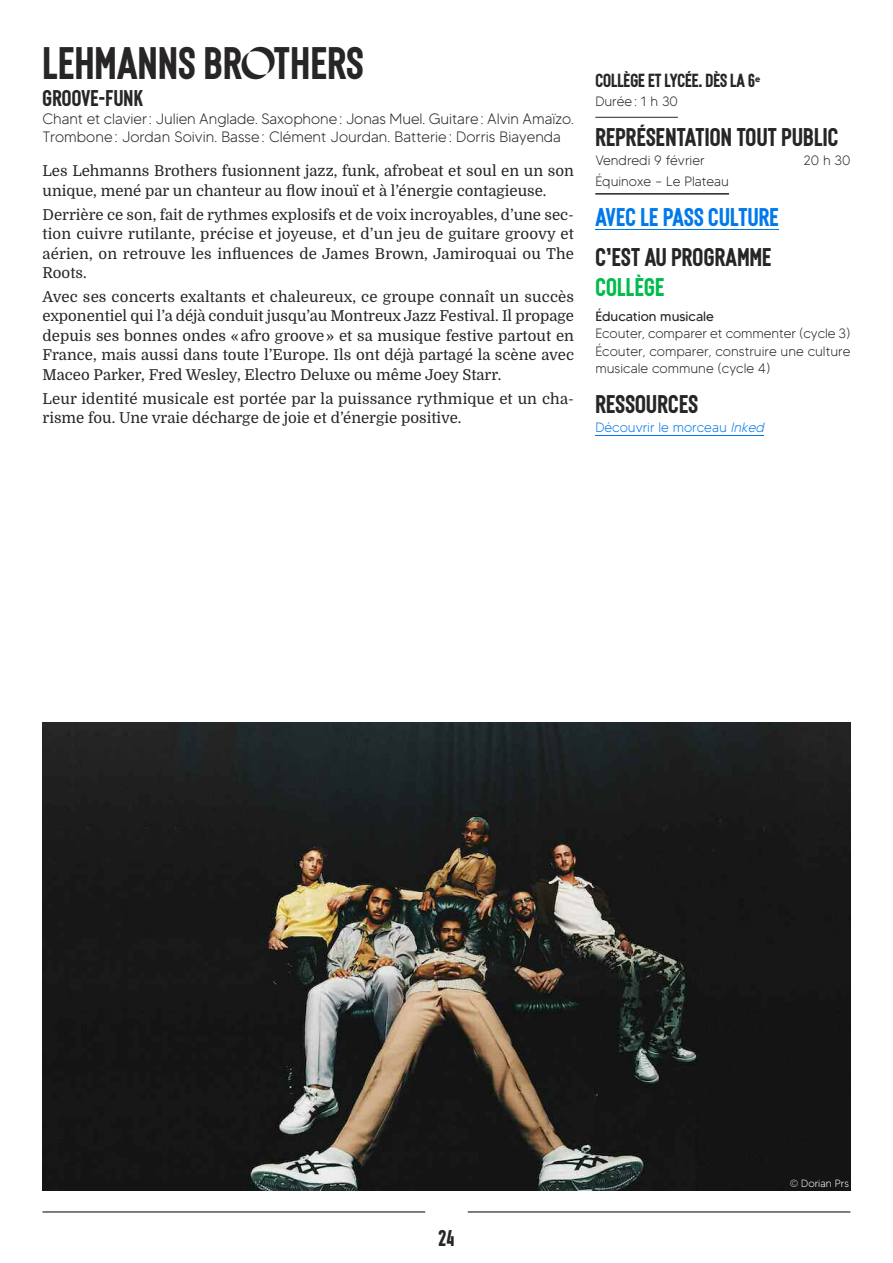
<style>
.page{position:relative;width:893px;height:1263px;background:#fff}
.page>*{position:absolute;margin:0;border:0;box-sizing:border-box;transform-origin:0 0}
.t1{font:36px "EQUINOXE";letter-spacing:.015em;color:#272526}
.t2{font:20.25px "EQUINOXE";letter-spacing:.015em;color:#272526}
.t3{font:20.25px "EQUINOXE";letter-spacing:.015em;color:#0079eb}
.t4{font:20.25px "EQUINOXE";letter-spacing:.015em;color:#00bc4e}
.t5{font:18px "EQUINOXE";letter-spacing:.015em;color:#272526}
.t6{font:15px/19.5px "Domine";color:#272526}
.t7{font:300 15px/18px "MADETOMMY";color:#272526}
.t8{font:15px "EQUINOXE";color:#272526}
.t9{font:300 13.5px/18.6px "MADETOMMY";color:#272526}
.t10{font:300 13.5px "MADETOMMY";color:#0079eb}
.t11{font:13.5px "MADETOMMY";color:#272526}
.t12{font:300 10.5px "MADETOMMY";color:#fff}
.s1{font-style:italic}
</style>
<div class="page">
<hr style="left:43px;top:1211px;width:382px;height:1px;background:#000">
<hr style="left:468px;top:1211px;width:382px;height:1px;background:#000">
<img style="left:43px;top:723px;width:807px;height:468px">
<hr style="left:595px;top:117px;width:83px;height:1px;background:#272526">
<hr style="left:595px;top:193px;width:134px;height:2px;background:#272526">
<hr style="left:595px;top:229px;width:184px;height:1px;background:#0079eb">
<hr style="left:595px;top:435px;width:136px;height:1px;background:#0079eb">
<hr style="left:731px;top:435px;width:33px;height:1px;background:#0079eb">
<h1 class="t1" style="left:43px;top:45px;width:322px">LEHMANNS BROTHERS</h1>
<p class="t5" style="left:43px;top:89px;width:102px">GROOVE-FUNK</p>
<p class="t7" style="left:43px;top:111px;width:533px">Chant et clavier: Julien Anglade. Saxophone: Jonas Muel. Guitare: Alvin Amaïzo.<br>Trombone: Jordan Soivin. Basse: Clément Jourdan. Batterie: Dorris Biayenda</p>
<p class="t6" style="left:43px;top:162px;width:533px">Les Lehmanns Brothers fusionnent jazz, funk, afrobeat et soul en un son unique, mené par un chanteur au flow inouï et à l’énergie contagieuse.</p>
<p class="t6" style="left:43px;top:205px;width:533px;text-align:justify">Derrière ce son, fait de rythmes explosifs et de voix incroyables, d’une sec&shy;tion cuivre rutilante, précise et joyeuse, et d’un jeu de guitare groovy et aérien, on retrouve les influences de James Brown, Jamiroquai ou The Roots.</p>
<p class="t6" style="left:43px;top:287px;width:533px;text-align:justify">Avec ses concerts exaltants et chaleureux, ce groupe connaît un succès exponentiel qui l’a déjà conduit jusqu’au Montreux Jazz Festival. Il propage depuis ses bonnes ondes «afro groove» et sa musique festive partout en France, mais aussi dans toute l’Europe. Ils ont déjà partagé la scène avec Maceo Parker, Fred Wesley, Electro Deluxe ou même Joey Starr.</p>
<p class="t6" style="left:43px;top:389px;width:533px">Leur identité musicale est portée par la puissance rythmique et un cha&shy;risme fou. Une vraie décharge de joie et d’énergie positive.</p>
<p class="t8" style="left:595px;top:73px;width:166px">COLLÈGE ET LYCÉE. DÈS LA 6<sup>e</sup></p>
<p class="t9" style="left:595px;top:93px;width:84px">Durée: 1 h 30</p>
<h2 class="t2" style="left:595px;top:127px;width:245px">REPRÉSENTATION TOUT PUBLIC</h2>
<p class="t9" style="left:595px;top:152px;width:111px">Vendredi 9 février</p>
<p class="t9" style="left:804px;top:152px;width:48px">20 h 30</p>
<p class="t9" style="left:595px;top:173px;width:135px">Équinoxe – Le Plateau</p>
<h2 class="t3" style="left:595px;top:207px;width:185px">AVEC LE PASS CULTURE</h2>
<h2 class="t2" style="left:595px;top:248px;width:177px">C’EST AU PROGRAMME</h2>
<h2 class="t4" style="left:595px;top:277px;width:70px">COLLÈGE</h2>
<p class="t11" style="left:595px;top:312px;width:120px">Éducation musicale</p>
<p class="t9" style="left:595px;top:325px;width:257px">Ecouter, comparer et commenter (cycle 3)<br>Écouter, comparer, construire une culture</p>
<p class="t9" style="left:595px;top:360px;width:177px">musicale commune (cycle 4)</p>
<h2 class="t2" style="left:595px;top:394px;width:104px">RESSOURCES</h2>
<p class="t10" style="left:595px;top:422px;width:173px">Découvrir le morceau <span class="s1">Inked</span></p>
<p class="t5" style="left:439px;top:1230px;width:17px">24</p>
<p class="t12" style="left:790px;top:1180px;width:61px">© Dorian Prs</p>
</div>
